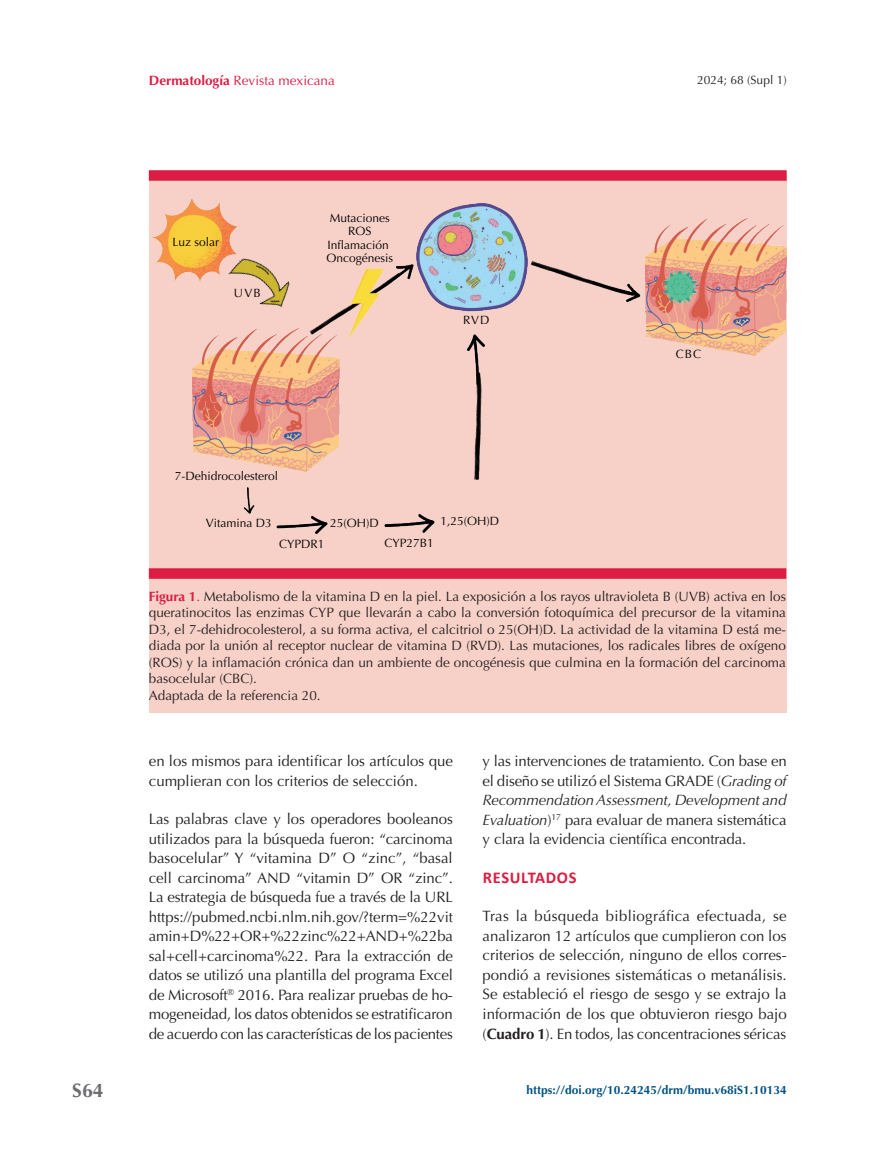
<style>
.page{position:relative;width:893px;height:1149px;background:#fff}
.page>*{position:absolute;margin:0;border:0;box-sizing:border-box;transform-origin:0 0}
.t1{font:700 19.5px "Optima";color:#6c6d70}
.t2{font:700 16.5px "Calibri";letter-spacing:.04em;color:#dc1c42}
.t3{font:15px/19.5px "Optima";letter-spacing:-.01em;color:#231f20;text-align:justify}
.t4{font:13.5px/16.5px "Optima";color:#231f20}
.t5{font:13.5px "Optima";color:#dc1c42}
.t6{font:12px/13.5px "Optima";color:#000001;text-align:center}
.t7{font:700 12px "Optima";color:#025284}
.t8{font:12px "Optima";color:#231f20}
.s1{font-weight:700}
.s2{font-weight:700;color:#dc1c42}
.s3{color:#dc1c42}
.s4{font-style:italic}
</style>
<div class="page">
<div style="left:149px;top:175px;width:638px;height:538px;background:#f7d1c8"></div>
<div style="left:149px;top:568px;width:637px;height:10px;background:#dc1c42"></div>
<div style="left:149px;top:170px;width:638px;height:11px;background:#dc1c42"></div>
<img style="left:152px;top:198px;width:86px;height:83px">
<img style="left:226px;top:245px;width:64px;height:54px">
<img style="left:226px;top:267px;width:25px;height:32px">
<img style="left:259px;top:299px;width:26px;height:8px">
<img style="left:192px;top:328px;width:147px;height:143px">
<img style="left:244px;top:487px;width:10px;height:27px">
<img style="left:277px;top:515px;width:50px;height:19px">
<img style="left:384px;top:514px;width:50px;height:19px">
<img style="left:466px;top:335px;width:19px;height:50px">
<img style="left:473px;top:364px;width:8px;height:116px">
<img style="left:417px;top:204px;width:110px;height:107px">
<img style="left:409px;top:257px;width:10px;height:44px">
<img style="left:302px;top:265px;width:107px;height:77px">
<img style="left:349px;top:269px;width:35px;height:69px">
<img style="left:646px;top:219px;width:140px;height:136px">
<img style="left:663px;top:270px;width:34px;height:34px">
<img style="left:625px;top:300px;width:7px;height:3px">
<img style="left:523px;top:257px;width:118px;height:43px">
<p class="t5" style="left:149px;top:73px;width:188px"><span class="s1">Dermatología</span> Revista mexicana</p>
<p class="t8" style="left:697px;top:73px;width:91px">2024; 68 (Supl 1)</p>
<h1 class="t1" style="left:72px;top:1079px;width:33px">S64</h1>
<p class="t6" style="left:172px;top:235px;width:48px">Luz solar</p>
<p class="t6" style="left:234px;top:286px;width:28px">UVB</p>
<p class="t6" style="left:326px;top:211px;width:68px">Mutaciones<br>ROS<br>Inflamación<br>Oncogénesis</p>
<p class="t6" style="left:463px;top:313px;width:28px">RVD</p>
<p class="t6" style="left:175px;top:469px;width:105px">7-Dehidrocolesterol</p>
<p class="t6" style="left:206px;top:515px;width:68px">Vitamina D3</p>
<p class="t6" style="left:279px;top:536px;width:47px">CYPDR1</p>
<p class="t6" style="left:330px;top:515px;width:50px">25(OH)D</p>
<p class="t6" style="left:385px;top:535px;width:51px">CYP27B1</p>
<p class="t6" style="left:440px;top:513px;width:60px">1,25(OH)D</p>
<p class="t6" style="left:676px;top:347px;width:27px">CBC</p>
<p class="t4" style="left:149px;top:588px;width:639px"><span class="s2">Figura 1</span><span class="s3">.</span> Metabolismo de la vitamina D en la piel. La exposición a los rayos ultravioleta B (UVB) activa en los queratinocitos las enzimas CYP que llevarán a cabo la conversión fotoquímica del precursor de la vitamina D3, el 7-dehidrocolesterol, a su forma activa, el calcitriol o 25(OH)D. La actividad de la vitamina D está me&shy;diada por la unión al receptor nuclear de vitamina D (RVD). Las mutaciones, los radicales libres de oxígeno (ROS) y la inflamación crónica dan un ambiente de oncogénesis que culmina en la formación del carcinoma basocelular (CBC).<br>Adaptada de la referencia 20.</p>
<p class="t3" style="left:149px;top:751px;width:306px">en los mismos para identificar los artículos que cumplieran con los criterios de selección.</p>
<p class="t3" style="left:149px;top:809px;width:306px">Las palabras clave y los operadores booleanos utilizados para la búsqueda fueron: “carcinoma basocelular” Y “vitamina D” O “zinc”, “basal cell carcinoma” AND “vitamin D” OR “zinc”.<br>La estrategia de búsqueda fue a través de la URL https://pubmed.ncbi.nlm.nih.gov/?term=%22vit amin+D%22+OR+%22zinc%22+AND+%22ba sal+cell+carcinoma%22. Para la extracción de datos se utilizó una plantilla del programa Excel de Microsoft<sup>®</sup> 2016. Para realizar pruebas de ho&shy;mogeneidad, los datos obtenidos se estratificaron de acuerdo con las características de los pacientes</p>
<p class="t3" style="left:483px;top:751px;width:306px">y las intervenciones de tratamiento. Con base en el diseño se utilizó el Sistema GRADE (<span class="s4">Grading of Recommendation Assessment, Development and Evaluation</span>)<sup>17</sup> para evaluar de manera sistemática y clara la evidencia científica encontrada.</p>
<p class="t2" style="left:483px;top:865px;width:95px">RESULTADOS</p>
<p class="t3" style="left:483px;top:906px;width:306px">Tras la búsqueda bibliográfica efectuada, se analizaron 12 artículos que cumplieron con los criterios de selección, ninguno de ellos corres&shy;pondió a revisiones sistemáticas o metanálisis.<br>Se estableció el riesgo de sesgo y se extrajo la información de los que obtuvieron riesgo bajo (<span class="s1">Cuadro 1</span>). En todos, las concentraciones séricas</p>
<p class="t7" style="left:526px;top:1082px;width:262px">https://doi.org/10.24245/drm/bmu.v68iS1.10134</p>
</div>
